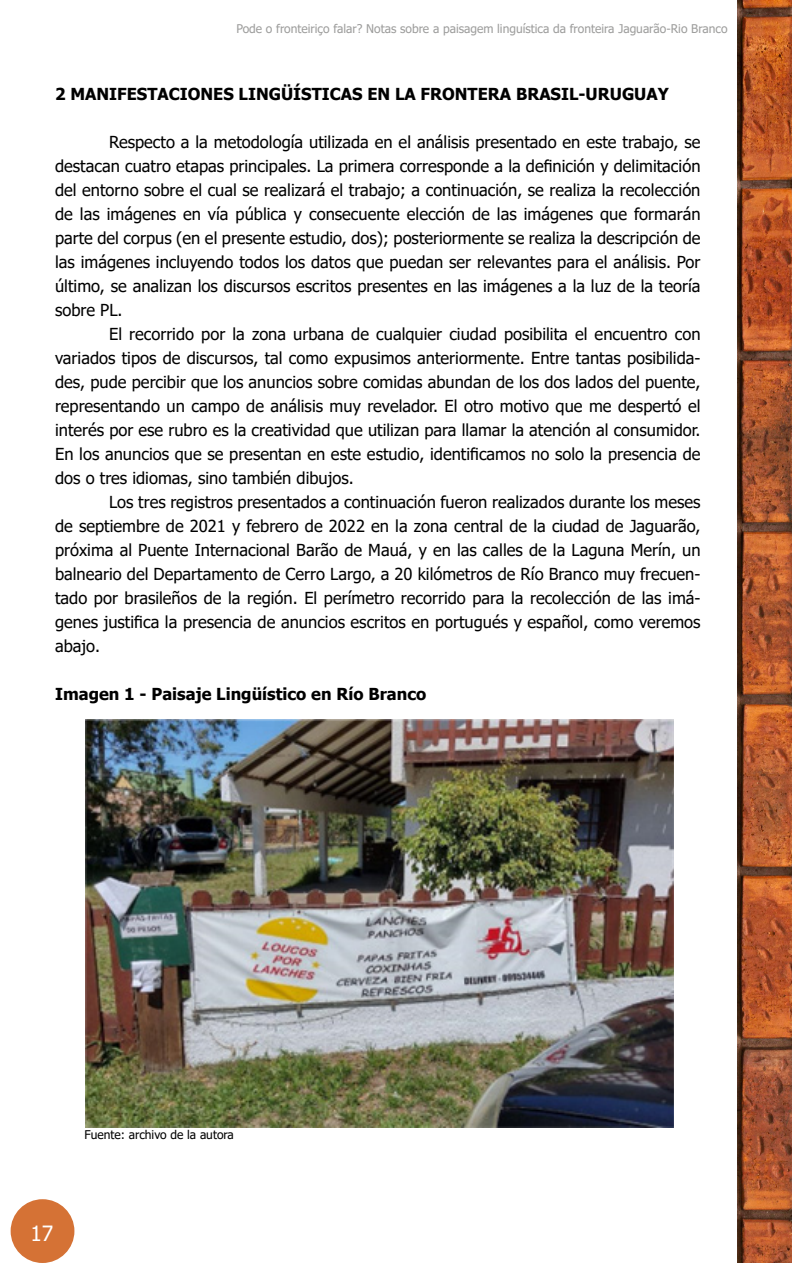
<style>
.page{position:relative;width:792px;height:1263px;background:#fff}
.page>*{position:absolute;margin:0;border:0;box-sizing:border-box;transform-origin:0 0}
.t1{font:21px "Tahoma";color:#fff}
.t2{font:16.5px/24px "Tahoma";color:#000;text-align:justify}
.t3{font:700 16.5px "Tahoma";color:#000}
.t4{font:12px "Tahoma";color:#9d9d9c}
.t5{font:12px "Tahoma";color:#000}
</style>
<div class="page">
<img style="left:738px;top:0;width:54px;height:1263px">
<div style="left:11px;top:1199px;width:63px;height:64px;background:#d57235;border-radius:50%"></div>
<img style="left:85px;top:719px;width:588px;height:408px">
<p class="t4" style="left:236px;top:20px;width:492px">Pode o fronteiriço falar? Notas sobre a paisagem linguística da fronteira Jaguarão-Rio Branco</p>
<p class="t3" style="left:55px;top:82px;width:615px">2 MANIFESTACIONES LINGÜÍSTICAS EN LA FRONTERA BRASIL-URUGUAY</p>
<p class="t2" style="left:55px;top:131px;width:647px;text-indent:54px">Respecto a la metodología utilizada en el análisis presentado en este trabajo, se destacan cuatro etapas principales. La primera corresponde a la definición y delimitación del entorno sobre el cual se realizará el trabajo; a continuación, se realiza la recolección de las imágenes en vía pública y consecuente elección de las imágenes que formarán parte del corpus (en el presente estudio, dos); posteriormente se realiza la descripción de las imágenes incluyendo todos los datos que puedan ser relevantes para el análisis. Por último, se analizan los discursos escritos presentes en las imágenes a la luz de la teoría sobre PL.</p>
<p class="t2" style="left:55px;top:323px;width:647px;text-indent:54px">El recorrido por la zona urbana de cualquier ciudad posibilita el encuentro con variados tipos de discursos, tal como expusimos anteriormente. Entre tantas posibilida&shy;des, pude percibir que los anuncios sobre comidas abundan de los dos lados del puente, representando un campo de análisis muy revelador. El otro motivo que me despertó el interés por ese rubro es la creatividad que utilizan para llamar la atención al consumidor.<br>En los anuncios que se presentan en este estudio, identificamos no solo la presencia de dos o tres idiomas, sino también dibujos.</p>
<p class="t2" style="left:55px;top:491px;width:647px;text-indent:54px">Los tres registros presentados a continuación fueron realizados durante los meses de septiembre de 2021 y febrero de 2022 en la zona central de la ciudad de Jaguarão, próxima al Puente Internacional Barão de Mauá, y en las calles de la Laguna Merín, un balneario del Departamento de Cerro Largo, a 20 kilómetros de Río Branco muy frecuen&shy;tado por brasileños de la región. El perímetro recorrido para la recolección de las imá&shy;genes justifica la presencia de anuncios escritos en portugués y español, como veremos abajo.</p>
<p class="t3" style="left:55px;top:682px;width:373px">Imagen 1 - Paisaje Lingüístico en Río Branco</p>
<p class="t5" style="left:84px;top:1127px;width:151px">Fuente: archivo de la autora</p>
<p class="t1" style="left:30px;top:1219px;width:24px">17</p>
</div>
